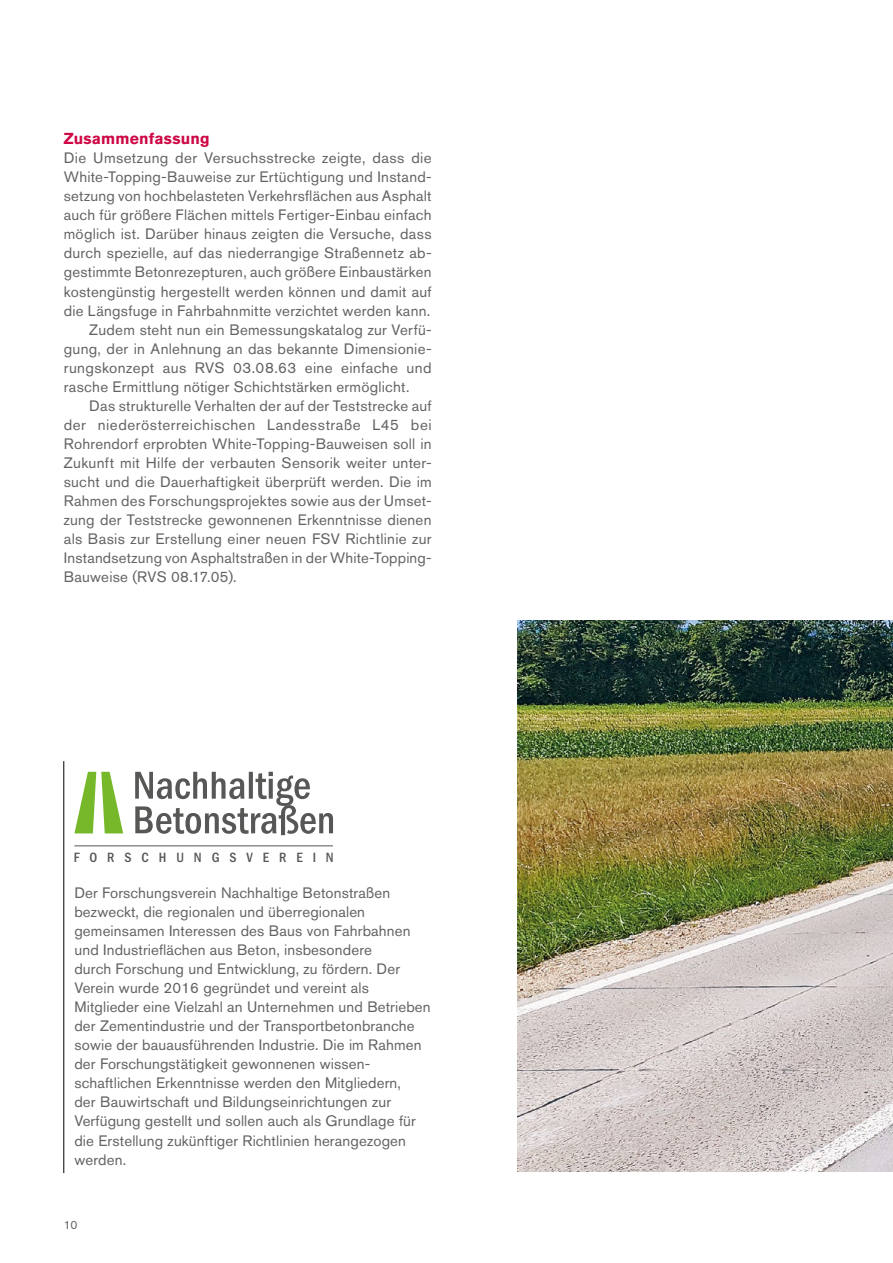
<style>
.page{position:relative;width:893px;height:1263px;background:#fff}
.page>*{position:absolute;margin:0;border:0;box-sizing:border-box;transform-origin:0 0}
.BETO_Zwischentitel_r{font:700 15.75px "Akzidenz Grotesk BE";letter-spacing:.01em;color:#cd0844}
.BETO__Blocksatz_Einz{font:15px/19px "Akzidenz Grotesk BE";letter-spacing:.015em;color:#646363;text-align:justify}
.BETO_linksbündig{font:15px/19px "Akzidenz Grotesk BE";letter-spacing:.01em;color:#646363}
.BETO__Blocksatz{font:15px/19px "Akzidenz Grotesk BE";letter-spacing:.02em;color:#646363;text-align:justify}
.t1{font:500 condensed 13.95px "Franklin Gothic";letter-spacing:.715em;color:#575756}
.t2{font:12px "Akzidenz Grotesk BE";color:#646363}
</style>
<div class="page">
<img style="left:518px;top:620px;width:375px;height:552px">
<hr style="left:64px;top:761px;width:1px;height:412px;background:#000">
<svg style="left:74px;top:772px;width:49px;height:61px"></svg>
<hr style="left:74px;top:845px;width:259px;height:1px;background:#575756">
<svg style="left:135px;top:772px;width:198px;height:63px"></svg>
<p class="BETO_Zwischentitel_r" style="left:64px;top:129px;width:147px">Zusammenfassung</p>
<p class="BETO__Blocksatz" style="left:64px;top:148px;width:369px">Die Umsetzung der Versuchsstrecke zeigte, dass die White-Topping-Bauweise zur Ertüchtigung und Instand&shy;setzung von hochbelasteten Verkehrsflächen aus Asphalt auch für größere Flächen mittels Fertiger-Einbau einfach möglich ist. Darüber hinaus zeigten die Versuche, dass durch spezielle, auf das niederrangige Straßennetz ab&shy;gestimmte Betonrezepturen, auch größere Einbaustärken kostengünstig hergestellt werden können und damit auf die Längsfuge in Fahrbahnmitte verzichtet werden kann.</p>
<p class="BETO__Blocksatz_Einz" style="left:64px;top:320px;width:369px;text-indent:26px">Zudem steht nun ein Bemessungskatalog zur Verfü&shy;gung, der in Anlehnung an das bekannte Dimensionie&shy;rungskonzept aus RVS 03.08.63 eine einfache und rasche Ermittlung nötiger Schichtstärken ermöglicht.</p>
<p class="BETO__Blocksatz_Einz" style="left:64px;top:396px;width:369px;text-indent:26px">Das strukturelle Verhalten der auf der Teststrecke auf der niederösterreichischen Landesstraße L45 bei Rohrendorf erprobten White-Topping-Bauweisen soll in Zukunft mit Hilfe der verbauten Sensorik weiter unter&shy;sucht und die Dauerhaftigkeit überprüft werden. Die im Rahmen des Forschungsprojektes sowie aus der Umset&shy;zung der Teststrecke gewonnenen Erkenntnisse dienen als Basis zur Erstellung einer neuen FSV Richtlinie zur Instandsetzung von Asphaltstraßen in der White-Topping-Bauweise (RVS 08.17.05).</p>
<p class="t1" style="left:74px;top:848px;width:262px">FORSCHUNGSVEREIN</p>
<p class="BETO_linksbündig" style="left:74px;top:883px;width:358px">Der Forschungsverein Nachhaltige Betonstraßen bezweckt, die regionalen und überregionalen gemeinsamen Interessen des Baus von Fahrbahnen und Industrieflächen aus Beton, insbesondere<br>durch Forschung und Entwicklung, zu fördern. Der Verein wurde 2016 gegründet und vereint als Mitglieder eine Vielzahl an Unternehmen und Betrieben der Zementindustrie und der Transportbetonbranche sowie der bauausführenden Industrie. Die im Rahmen der Forschungstätigkeit gewonnenen wissen&shy;schaftlichen Erkenntnisse werden den Mitgliedern,<br>der Bauwirtschaft und Bildungseinrichtungen zur Verfügung gestellt und sollen auch als Grundlage für die Erstellung zukünftiger Richtlinien herangezogen werden.</p>
<p class="t2" style="left:64px;top:1218px;width:15px">10</p>
</div>
